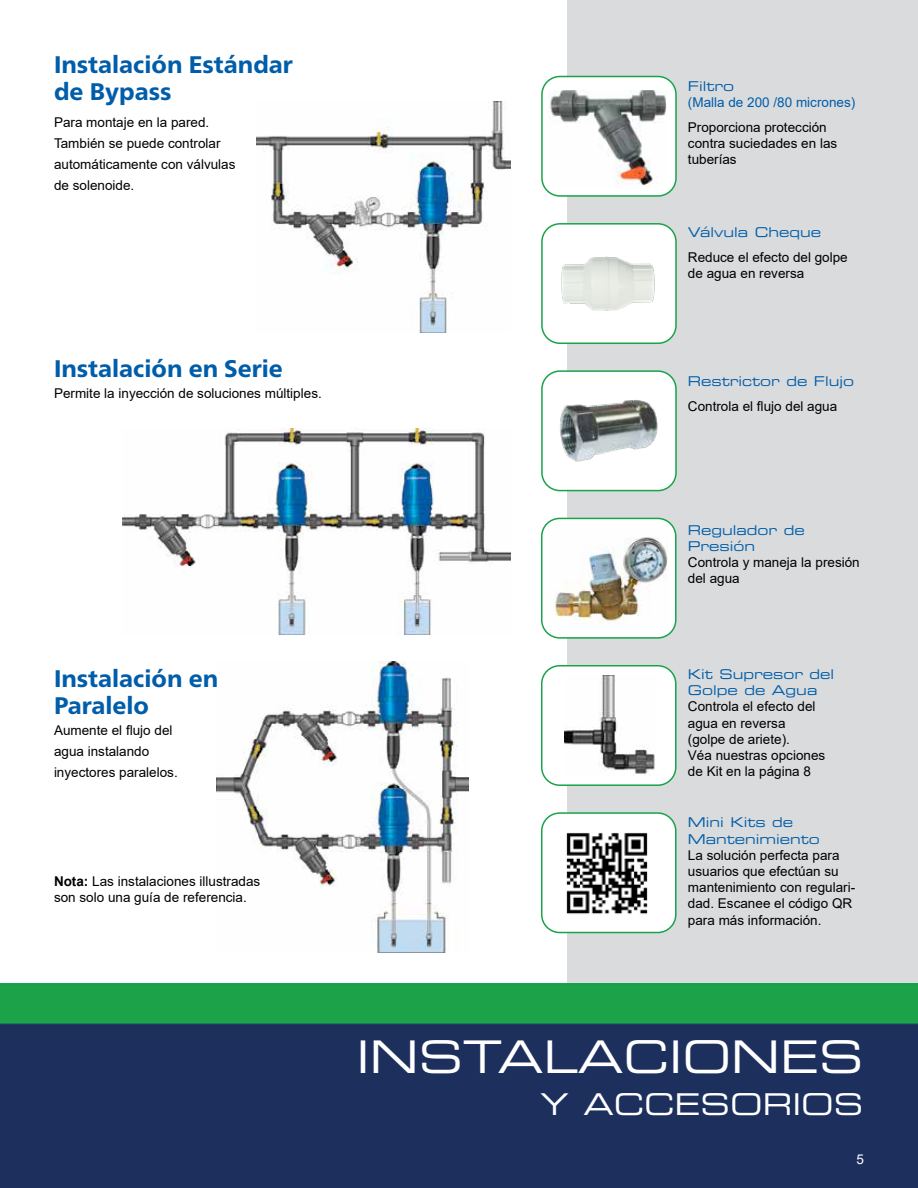
<style>
.page{position:relative;width:918px;height:1188px;background:#fff}
.page>*{position:absolute;margin:0;border:0;box-sizing:border-box;transform-origin:0 0}
.t1{font:45px "Eurostile LT Std Ex 2";color:#fff}
.t2{font:30px "Eurostile LT Std Ex 2";color:#fff}
.t3{font:800 24px/27px "Frutiger Neue LT Pro";color:#005daa}
.t4{font:13.5px/16.2px "Arial";color:#000}
.t5{font:13.5px/16.2px "Eurostile LT Std Ex 2";color:#005daa}
.t6{font:13.5px "Arial";color:#005daa}
.t7{font:13.5px "Arial";color:#fff}
.s1{font-weight:700}
</style>
<div class="page">
<img style="left:216px;top:662px;width:253px;height:290px">
<div style="left:568px;top:0;width:350px;height:986px;background:#dadbdc"></div>
<img style="left:256px;top:101px;width:254px;height:232px">
<img style="left:0;top:983px;width:918px;height:205px">
<div style="left:542px;top:518px;width:134px;height:120px;background:#fff;border-radius:18px"></div>
<div style="left:541px;top:518px;width:136px;height:121px;border:2px solid #18a349;border-radius:18px"></div>
<img style="left:122px;top:428px;width:388px;height:206px">
<div style="left:542px;top:813px;width:134px;height:120px;background:#fff;border-radius:18px"></div>
<div style="left:541px;top:812px;width:136px;height:121px;border:2px solid #18a349;border-radius:18px"></div>
<img style="left:566px;top:832px;width:82px;height:82px">
<div style="left:542px;top:76px;width:134px;height:120px;background:#fff;border-radius:18px"></div>
<div style="left:541px;top:76px;width:136px;height:121px;border:2px solid #18a349;border-radius:18px"></div>
<div style="left:542px;top:224px;width:134px;height:119px;background:#fff;border-radius:18px"></div>
<div style="left:541px;top:223px;width:136px;height:121px;border:2px solid #18a349;border-radius:18px"></div>
<img style="left:561px;top:256px;width:94px;height:55px">
<div style="left:542px;top:371px;width:134px;height:120px;background:#fff;border-radius:18px"></div>
<div style="left:541px;top:370px;width:136px;height:121px;border:2px solid #18a349;border-radius:18px"></div>
<img style="left:560px;top:399px;width:98px;height:63px">
<div style="left:542px;top:666px;width:134px;height:119px;background:#fff;border-radius:18px"></div>
<div style="left:541px;top:665px;width:136px;height:121px;border:2px solid #18a349;border-radius:18px"></div>
<img style="left:565px;top:675px;width:90px;height:99px">
<img style="left:550px;top:91px;width:116px;height:96px">
<img style="left:554px;top:537px;width:114px;height:85px">
<h3 class="t3" style="left:54px;top:51px;width:240px">Instalación Estándar de Bypass</h3>
<p class="t4" style="left:54px;top:112px;width:183px;line-height:21px">Para montaje en la pared.<br>También se puede controlar automáticamente con válvulas de solenoide.</p>
<h3 class="t3" style="left:54px;top:355px;width:230px">Instalación en Serie</h3>
<p class="t4" style="left:54px;top:385px;width:269px">Permite la inyección de soluciones múltiples.</p>
<h3 class="t3" style="left:54px;top:665px;width:166px">Instalación en<br>Paralelo</h3>
<p class="t4" style="left:54px;top:719px;width:125px;line-height:21px">Aumente el flujo del agua instalando inyectores paralelos.</p>
<p class="t4" style="left:54px;top:873px;width:208px"><span class="s1">Nota:</span> Las instalaciones illustradas son solo una guía de referencia.</p>
<p class="t5" style="left:688px;top:77px;width:48px">Filtro</p>
<p class="t6" style="left:688px;top:93px;width:169px">(Malla de 200 /80 micrones)</p>
<p class="t4" style="left:688px;top:119px;width:151px">Proporciona protección contra suciedades en las tuberías</p>
<p class="t5" style="left:688px;top:223px;width:135px">Válvula Cheque</p>
<p class="t4" style="left:688px;top:249px;width:161px">Reduce el efecto del golpe de agua en reversa</p>
<p class="t5" style="left:688px;top:373px;width:168px">Restrictor de Flujo</p>
<p class="t4" style="left:688px;top:398px;width:151px">Controla el flujo del agua</p>
<p class="t5" style="left:688px;top:521px;width:118px">Regulador de<br>Presión</p>
<p class="t4" style="left:688px;top:554px;width:173px">Controla y maneja la presión del agua</p>
<p class="t5" style="left:688px;top:666px;width:148px">Kit Supresor del<br>Golpe de Agua</p>
<p class="t4" style="left:688px;top:699px;width:139px">Controla el efecto del agua en reversa (golpe de ariete).<br>Véa nuestras opciones de Kit en la página 8</p>
<p class="t5" style="left:688px;top:814px;width:134px">Mini Kits de<br>Mantenimiento</p>
<p class="t4" style="left:688px;top:847px;width:169px">La solución perfecta para usuarios que efectúan su mantenimiento con regulari&shy;dad. Escanee el código QR para más información.</p>
<h1 class="t1" style="left:357px;top:1026px;width:508px">INSTALACIONES</h1>
<h2 class="t2" style="left:540px;top:1084px;width:325px">Y ACCESORIOS</h2>
<p class="t7" style="left:856px;top:1150px;width:9px">5</p>
</div>
